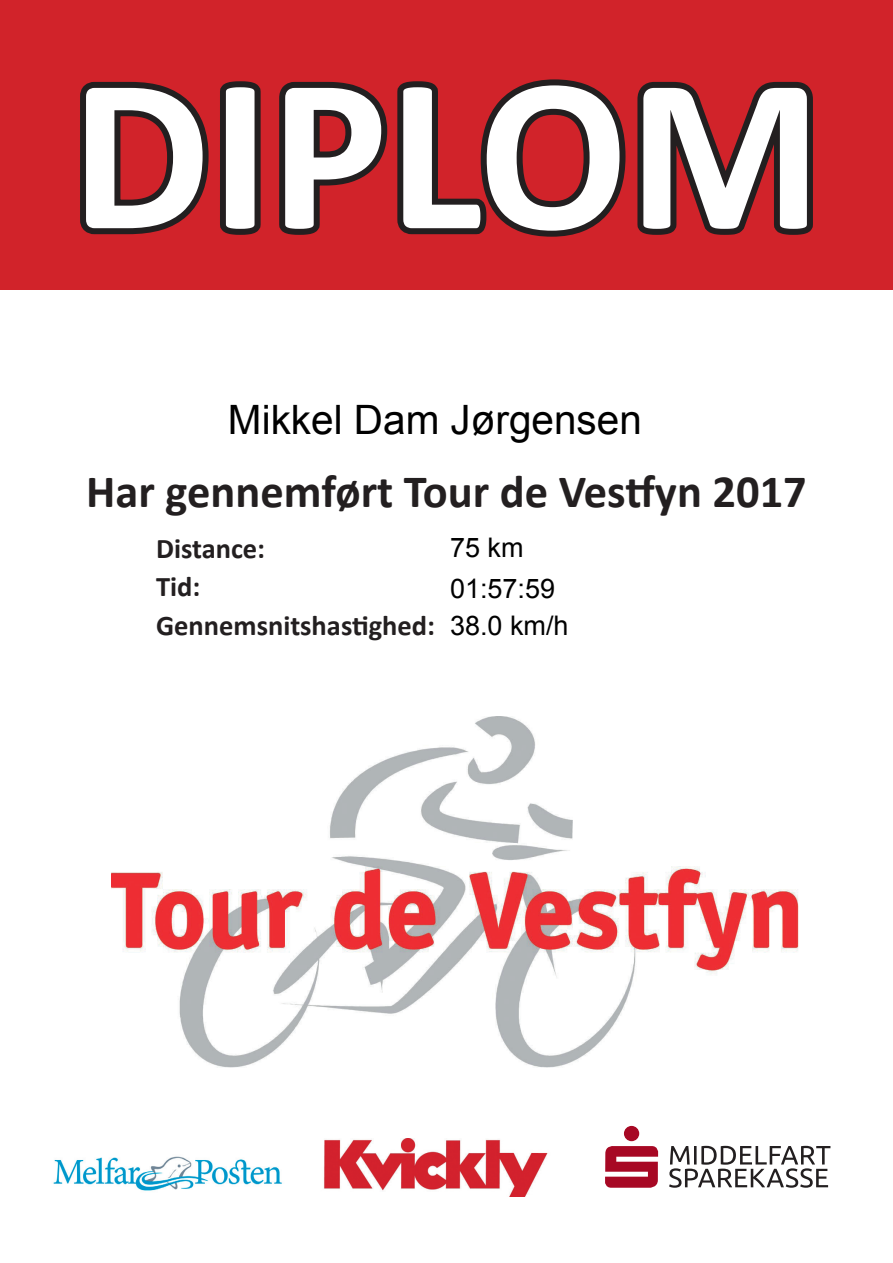
<style>
.page{position:relative;width:893px;height:1263px;background:#fff}
.page>*{position:absolute;margin:0;border:0;box-sizing:border-box;transform-origin:0 0}
.t1{font:700 222px "Calibri";color:#fff}
.t2{font:700 46.5px "Calibri";color:#231f20}
.t3{font:40.5px "Arial";color:#000}
.t4{font:700 28.5px/38.4px "Calibri";color:#231f20}
.t5{font:27px/37.5px "Arial";color:#000}
</style>
<div class="page">
<div style="left:0;top:0;width:893px;height:290px;background:#d1232a"></div>
<svg style="left:80px;top:79px;width:733px;height:158px"></svg>
<img style="left:112px;top:716px;width:687px;height:352px">
<svg style="left:669px;top:1146px;width:161px;height:42px"></svg>
<svg style="left:605px;top:1146px;width:53px;height:42px"></svg>
<div style="left:624px;top:1126px;width:15px;height:15px;background:#a70824;border-radius:50%"></div>
<img style="left:323px;top:1138px;width:225px;height:58px">
<img style="left:53px;top:1156px;width:229px;height:35px">
<h1 class="t1" style="left:71px;top:-2px;width:753px">DIPLOM</h1>
<h3 class="t3" style="left:228px;top:398px;width:415px">Mikkel Dam Jørgensen</h3>
<h2 class="t2" style="left:86px;top:459px;width:722px">Har gennemført Tour de Vestfyn 2017</h2>
<p class="t4" style="left:156px;top:528px;width:280px">Distance:<br>Tid:<br>Gennemsnitshastighed:</p>
<p class="t5" style="left:450px;top:529px;width:75px">75 km</p>
<p class="t5" style="left:450px;top:569px;width:120px">01:57:59<br>38.0 km/h</p>
</div>
